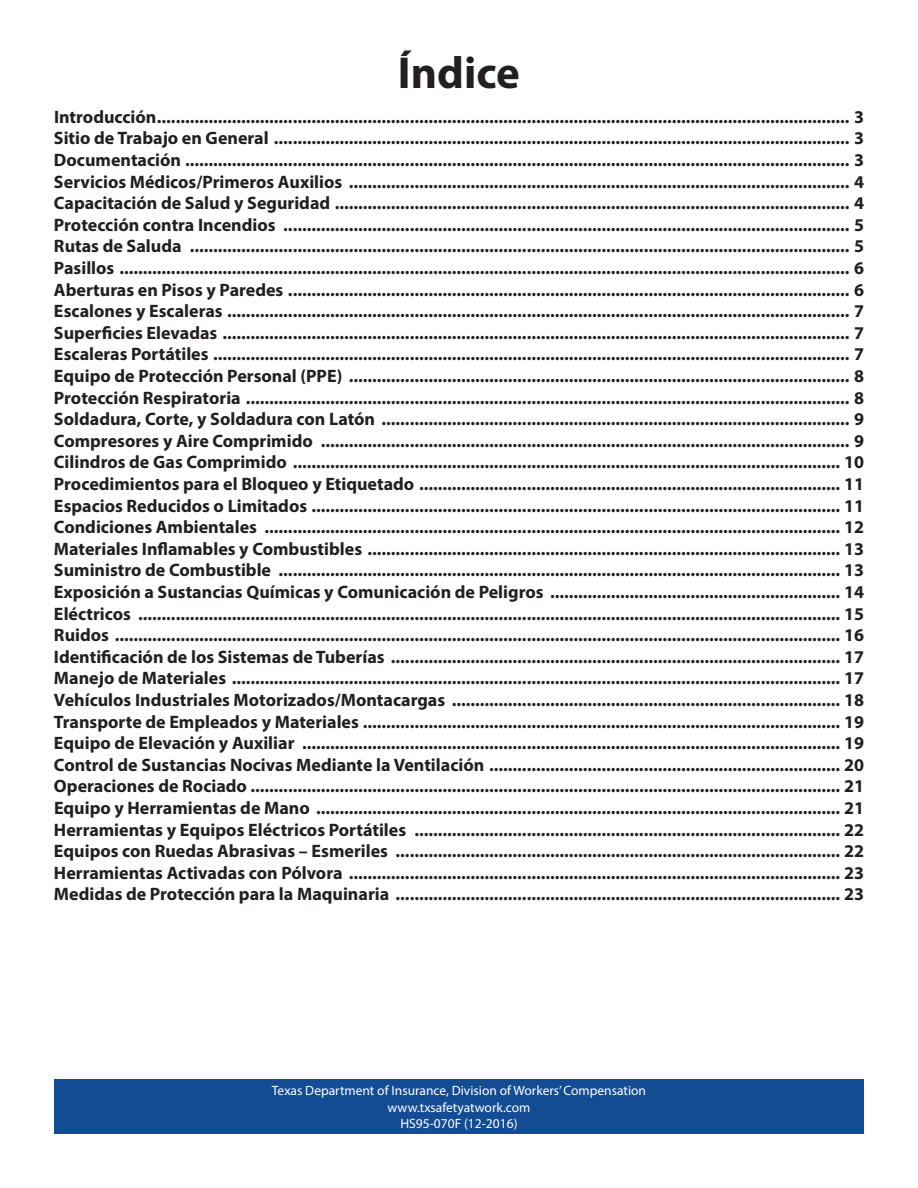
<style>
.page{position:relative;width:918px;height:1188px;background:#fff}
.page>*{position:absolute;margin:0;border:0;box-sizing:border-box;transform-origin:0 0}
.t1{font:700 45px "Myriad Pro";color:#231f20}
.t2{font:700 18px/21.6px "Myriad Pro";color:#231f20;text-align:justify}
.t3{font:13.5px/16.5px "Myriad Pro";color:#fff;text-align:center}
</style>
<div class="page">
<div style="left:54px;top:1080px;width:810px;height:54px;background:#144c94"></div>
<h2 class="t1" style="left:398px;top:43px;width:124px">Índice</h2>
<p class="t2" style="left:54px;top:105px;width:812px">Introducción.................................................................................................................................................... 3<br>Sitio de Trabajo en General ........................................................................................................................... 3<br>Documentación .............................................................................................................................................. 3<br>Servicios Médicos/Primeros Auxilios ........................................................................................................... 4<br>Capacitación de Salud y Seguridad .............................................................................................................. 4<br>Protección contra Incendios ......................................................................................................................... 5<br>Rutas de Saluda ............................................................................................................................................. 5<br>Pasillos ............................................................................................................................................................ 6<br>Aberturas en Pisos y Paredes ........................................................................................................................ 6<br>Escalones y Escaleras ..................................................................................................................................... 7<br>Superficies Elevadas ...................................................................................................................................... 7<br>Escaleras Portátiles ........................................................................................................................................ 7<br>Equipo de Protección Personal (PPE) ........................................................................................................... 8<br>Protección Respiratoria ................................................................................................................................. 8<br>Soldadura, Corte, y Soldadura con Latón .................................................................................................... 9<br>Compresores y Aire Comprimido ................................................................................................................. 9<br>Cilindros de Gas Comprimido ..................................................................................................................... 10<br>Procedimientos para el Bloqueo y Etiquetado .......................................................................................... 11<br>Espacios Reducidos o Limitados ................................................................................................................. 11<br>Condiciones Ambientales ........................................................................................................................... 12<br>Materiales Inflamables y Combustibles ..................................................................................................... 13<br>Suministro de Combustible ........................................................................................................................ 13<br>Exposición a Sustancias Químicas y Comunicación de Peligros .............................................................. 14<br>Eléctricos ...................................................................................................................................................... 15<br>Ruidos ........................................................................................................................................................... 16<br>Identificación de los Sistemas de Tuberías ................................................................................................ 17<br>Manejo de Materiales .................................................................................................................................. 17<br>Vehículos Industriales Motorizados/Montacargas ................................................................................... 18<br>Transporte de Empleados y Materiales ...................................................................................................... 19<br>Equipo de Elevación y Auxiliar ................................................................................................................... 19<br>Control de Sustancias Nocivas Mediante la Ventilación ........................................................................... 20<br>Operaciones de Rociado .............................................................................................................................. 21<br>Equipo y Herramientas de Mano ................................................................................................................ 21<br>Herramientas y Equipos Eléctricos Portátiles ........................................................................................... 22<br>Equipos con Ruedas Abrasivas – Esmeriles ............................................................................................... 22<br>Herramientas Activadas con Pólvora ......................................................................................................... 23<br>Medidas de Protección para la Maquinaria ............................................................................................... 23</p>
<p class="t3" style="left:272px;top:1083px;width:376px">Texas Department of Insurance, Division of Workers’ Compensation www.txsafetyatwork.com<br>HS95-070F (12-2016)</p>
</div>
